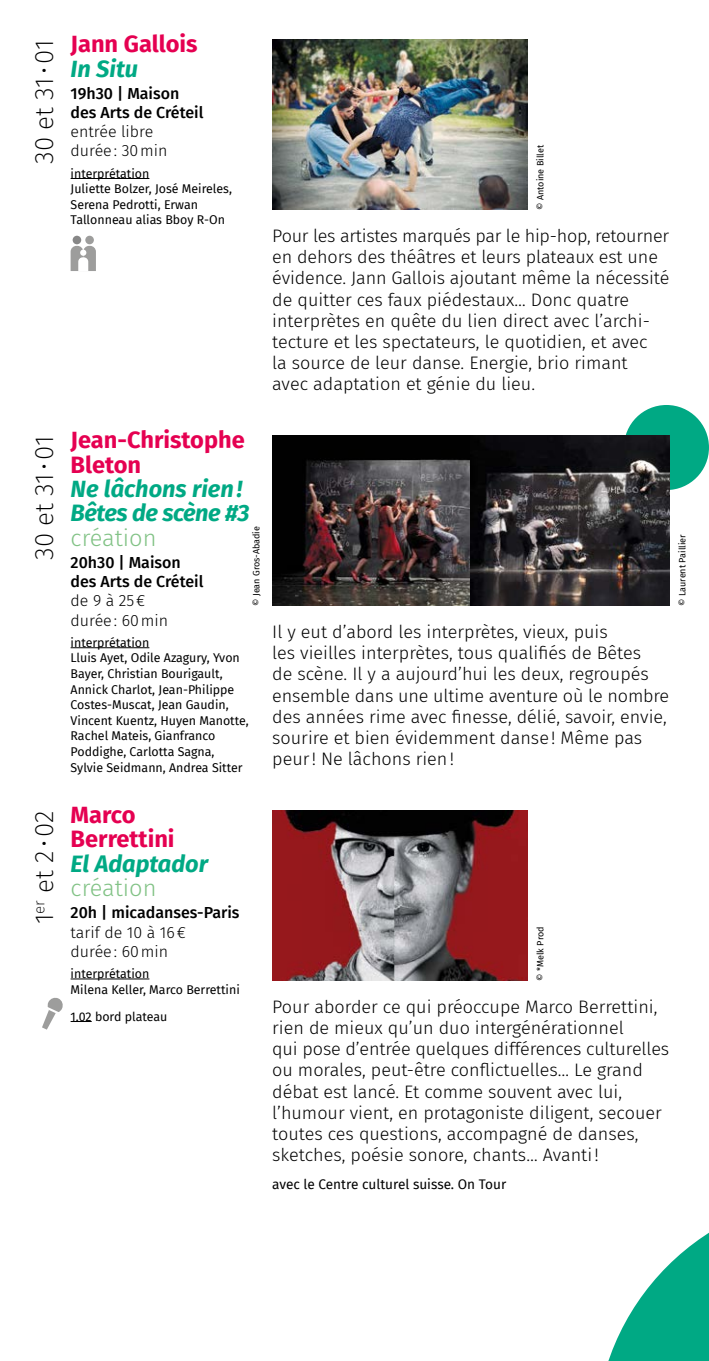
<style>
.page{position:relative;width:709px;height:1361px;background:#fff}
.page>*{position:absolute;margin:0;border:0;box-sizing:border-box;transform-origin:0 0}
.t1{font:200 26px "Fira Sans";letter-spacing:-.005em;color:#000}
.t2{font:700 23.6px/24.4px "Fira Sans";color:#e50051}
.t3{font:italic 700 23.6px/24.4px "Fira Sans";color:#00a984}
.t4{font:300 23.6px "Fira Sans";color:#81c285}
.t5{font:300 18px/21.2px "Fira Sans";color:#000}
.t6{font:500 16px/19.2px "Fira Sans";color:#000}
.t7{font:300 16px/19.2px "Fira Sans";color:#000}
.t8{font:13.6px "Fira Sans";color:#000}
.t9{font:12.4px/15.6px "Fira Sans";color:#000}
.t10{font:9px "Fira Sans";color:#000}
</style>
<div class="page">
<hr style="left:71px;top:178px;width:78px;height:1px;background:#000">
<hr style="left:71px;top:647px;width:78px;height:1px;background:#000">
<hr style="left:71px;top:978px;width:78px;height:1px;background:#000">
<svg style="left:71px;top:1021px;width:21px;height:1px"></svg>
<img style="left:272px;top:810px;width:255px;height:170px">
<img style="left:272px;top:40px;width:255px;height:170px">
<svg style="left:71px;top:246px;width:25px;height:25px"></svg>
<div style="left:85px;top:236px;width:9px;height:8px;background:#9d9d9c;border-radius:50%"></div>
<div style="left:73px;top:236px;width:8px;height:8px;background:#878787;border-radius:50%"></div>
<div style="left:624px;top:405px;width:85px;height:85px;background:#00a984;border-radius:50%"></div>
<svg style="left:42px;top:997px;width:21px;height:32px"></svg>
<img style="left:272px;top:436px;width:397px;height:170px">
<svg style="left:608px;top:1232px;width:101px;height:129px"></svg>
<h1 class="t1" style="left:26px;top:164px;width:126px;rotate:-90deg">30 et 31 •01</h1>
<h1 class="t1" style="left:26px;top:560px;width:126px;rotate:-90deg">30 et 31 •01</h1>
<h1 class="t1" style="left:26px;top:924px;width:115px;rotate:-90deg">1<sup>er</sup> et 2 •02</h1>
<h2 class="t2" style="left:71px;top:30px;width:128px">Jann Gallois</h2>
<h2 class="t3" style="left:71px;top:55px;width:69px">In Situ</h2>
<p class="t6" style="left:71px;top:83px;width:134px">19h30 | Maison des Arts de Créteil</p>
<p class="t7" style="left:71px;top:122px;width:98px">entrée libre durée: 30min</p>
<p class="t9" style="left:71px;top:165px;width:163px">interprétation<br>Juliette Bolzer, José Meireles,<br>Serena Pedrotti, Erwan<br>Tallonneau alias Bboy R-On</p>
<p class="t10" style="left:533px;top:210px;width:66px;rotate:-90deg">© Antoine Billet</p>
<p class="t5" style="left:272px;top:225px;width:398px">Pour les artistes marqués par le hip-hop, retourner en dehors des théâtres et leurs plateaux est une évidence. Jann Gallois ajoutant même la nécessité de quitter ces faux piédestaux… Donc quatre interprètes en quête du lien direct avec l’archi&shy;tecture et les spectateurs, le quotidien, et avec<br>la source de leur danse. Energie, brio rimant<br>avec adaptation et génie du lieu.</p>
<h2 class="t2" style="left:71px;top:426px;width:176px">Jean-Christophe<br>Bleton</h2>
<h2 class="t3" style="left:71px;top:475px;width:180px">Ne lâchons rien!<br>Bêtes de scène #3</h2>
<h2 class="t4" style="left:71px;top:521px;width:87px">création</h2>
<p class="t6" style="left:71px;top:552px;width:134px">20h30 | Maison des Arts de Créteil</p>
<p class="t7" style="left:71px;top:591px;width:99px">de 9 à 25€ durée: 60min</p>
<p class="t9" style="left:71px;top:634px;width:180px">interprétation<br>Lluis Ayet, Odile Azagury, Yvon<br>Bayer, Christian Bourigault,<br>Annick Charlot, Jean-Philippe<br>Costes-Muscat, Jean Gaudin,<br>Vincent Kuentz, Huyen Manotte,<br>Rachel Mateis, Gianfranco<br>Poddighe, Carlotta Sagna,<br>Sylvie Seidmann, Andrea Sitter</p>
<h2 class="t2" style="left:71px;top:801px;width:105px">Marco<br>Berrettini</h2>
<h2 class="t3" style="left:71px;top:850px;width:139px">El Adaptador</h2>
<h2 class="t4" style="left:71px;top:871px;width:87px">création</h2>
<p class="t6" style="left:71px;top:902px;width:170px">20h | micadanses-Paris</p>
<p class="t7" style="left:71px;top:922px;width:117px">tarif de 10 à 16€ durée: 60min</p>
<p class="t9" style="left:71px;top:965px;width:171px">interprétation<br>Milena Keller, Marco Berrettini</p>
<p class="t9" style="left:71px;top:1008px;width:98px">1.02 bord plateau</p>
<p class="t10" style="left:250px;top:606px;width:81px;rotate:-90deg">© Jean Gros-Abadie</p>
<p class="t10" style="left:675px;top:606px;width:73px;rotate:-90deg">© Laurent Paillier</p>
<p class="t5" style="left:272px;top:621px;width:398px">Il y eut d’abord les interprètes, vieux, puis<br>les vieilles interprètes, tous qualifiés de Bêtes<br>de scène. Il y a aujourd’hui les deux, regroupés ensemble dans une ultime aventure où le nombre des années rime avec finesse, délié, savoir, envie, sourire et bien évidemment danse! Même pas peur! Ne lâchons rien!</p>
<p class="t10" style="left:533px;top:980px;width:56px;rotate:-90deg">© *Melk Prod</p>
<p class="t5" style="left:272px;top:996px;width:398px">Pour aborder ce qui préoccupe Marco Berrettini, rien de mieux qu’un duo intergénérationnel<br>qui pose d’entrée quelques différences culturelles ou morales, peut-être conflictuelles… Le grand débat est lancé. Et comme souvent avec lui, l’humour vient, en protagoniste diligent, secouer toutes ces questions, accompagné de danses, sketches, poésie sonore, chants… Avanti!</p>
<p class="t8" style="left:272px;top:1174px;width:235px">avec le Centre culturel suisse. On Tour</p>
</div>
